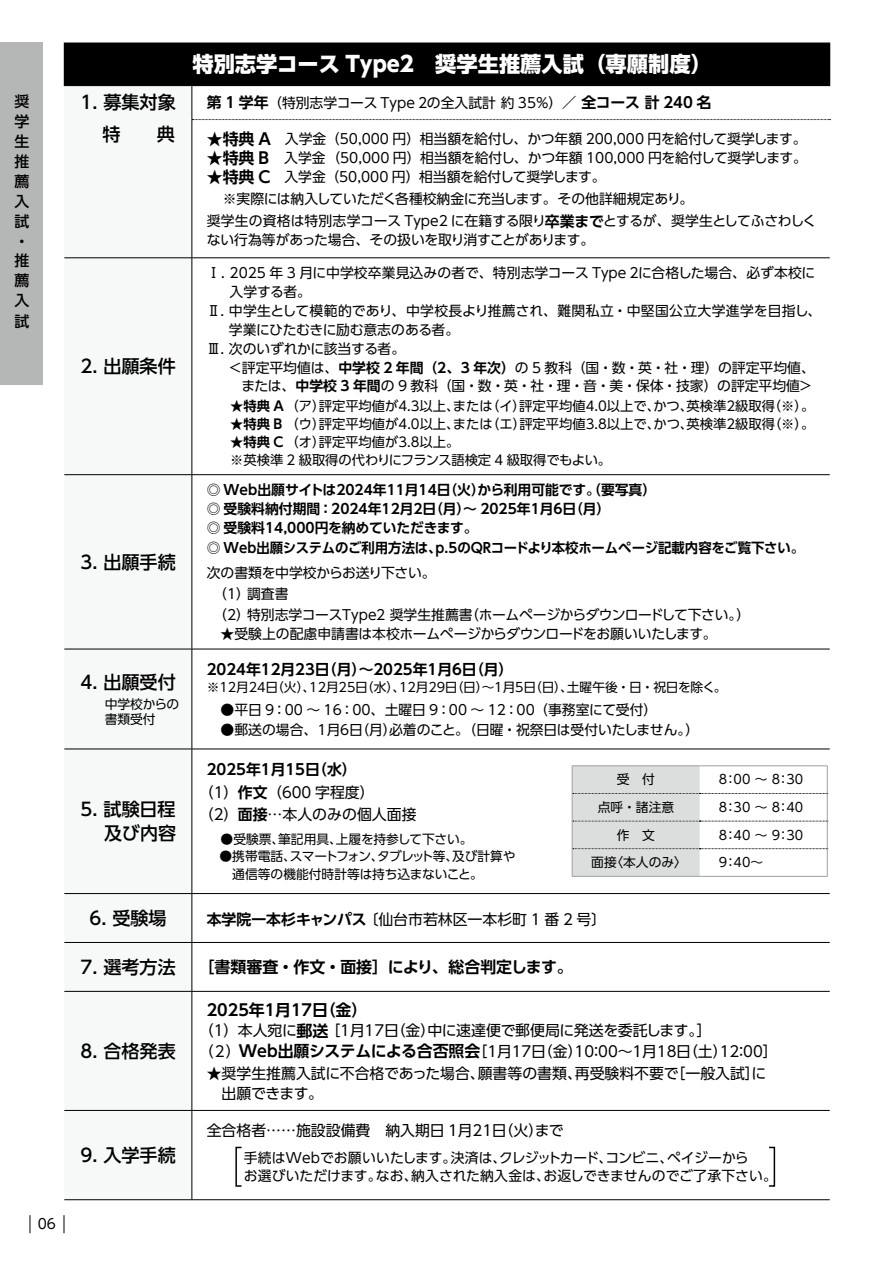
<style>
.page{position:relative;width:893px;height:1263px;background:#fff}
.page>*{position:absolute;margin:0;border:0;box-sizing:border-box;transform-origin:0 0}
.t1{font:800 21.3px "UD Shin Go Pro";color:#fff}
.t2{font:500 18px/23.4px "UD Shin Go Pro";color:#000;text-align:right}
.t3{font:700 15.9px "UD Shin Go Pro De";color:#000}
.t4{font:14.85px/21.8px "UD Shin Go Pro";color:#000}
.t5{font:700 14.85px "UD Shin Go Pro De";color:#000}
.t6{font:500 14.85px/20px "UD Shin Go Pro";color:#000}
.t7{font:13.8px/21.3px "UD Shin Go Pro";color:#000}
.t8{font:700 13.8px/19.5px "UD Shin Go Pro De";color:#000}
.t9{font:13.8px "UD Shin Go Pro";letter-spacing:-.02em;color:#000}
.t10{font:13.8px "UD Shin Go Pro";letter-spacing:.025em;color:#000}
.t11{font:13.8px "UD Shin Go Pro";letter-spacing:-.03em;color:#000}
.t12{font:13.35px/18px "UD Shin Go Pro";color:#000}
.t13{font:12.75px/14.9px "UD Shin Go Pro";color:#000}
.s1{font-family:"UD Shin Go Pro De";font-weight:700;font-size:14.85px}
.s2{font-family:"UD Shin Go Pro De";font-weight:700;font-size:15.9px}
.s3{font-family:"UD Shin Go Pro De";font-weight:700}
</style>
<div class="page">
<svg style="left:30px;top:1215px;width:1px;height:18px"></svg>
<svg style="left:64px;top:1215px;width:1px;height:18px"></svg>
<div style="left:0;top:43px;width:43px;height:342px;background:#b5b6b6"></div>
<div style="left:64px;top:43px;width:766px;height:43px;background:#000"></div>
<svg style="left:64px;top:86px;width:128px;height:1113px"></svg>
<hr style="left:64px;top:258px;width:128px;height:1px;background:#000">
<hr style="left:192px;top:258px;width:638px;height:1px;background:#000">
<hr style="left:64px;top:1110px;width:128px;height:1px;background:#000">
<hr style="left:64px;top:1199px;width:128px;height:1px;background:#000">
<hr style="left:192px;top:86px;width:1px;height:34px;background:#000">
<hr style="left:192px;top:120px;width:1px;height:138px;background:#000">
<hr style="left:192px;top:258px;width:1px;height:216px;background:#000">
<hr style="left:192px;top:475px;width:1px;height:174px;background:#000">
<hr style="left:192px;top:649px;width:1px;height:100px;background:#000">
<hr style="left:192px;top:749px;width:1px;height:144px;background:#000">
<hr style="left:192px;top:894px;width:1px;height:48px;background:#000">
<hr style="left:192px;top:943px;width:1px;height:48px;background:#000">
<hr style="left:192px;top:991px;width:1px;height:119px;background:#000">
<hr style="left:192px;top:1111px;width:1px;height:88px;background:#000">
<hr style="left:64px;top:474px;width:128px;height:1px;background:#000">
<hr style="left:192px;top:474px;width:638px;height:1px;background:#000">
<hr style="left:64px;top:649px;width:128px;height:1px;background:#000">
<hr style="left:192px;top:649px;width:638px;height:1px;background:#000">
<hr style="left:64px;top:749px;width:128px;height:1px;background:#000">
<hr style="left:192px;top:749px;width:638px;height:1px;background:#000">
<hr style="left:192px;top:942px;width:638px;height:1px;background:#000">
<hr style="left:192px;top:991px;width:638px;height:1px;background:#000">
<hr style="left:192px;top:1110px;width:638px;height:1px;background:#000">
<hr style="left:192px;top:1199px;width:638px;height:1px;background:#000">
<svg style="left:192px;top:119px;width:638px;height:1px"></svg>
<hr style="left:192px;top:893px;width:638px;height:1px;background:#000">
<hr style="left:64px;top:893px;width:128px;height:1px;background:#000">
<hr style="left:64px;top:942px;width:128px;height:1px;background:#000">
<hr style="left:64px;top:991px;width:128px;height:1px;background:#000">
<hr style="left:572px;top:765px;width:128px;height:1px;background:#9fa0a0">
<hr style="left:700px;top:765px;width:127px;height:1px;background:#9fa0a0">
<svg style="left:572px;top:766px;width:256px;height:110px"></svg>
<hr style="left:572px;top:876px;width:128px;height:1px;background:#9fa0a0">
<hr style="left:700px;top:876px;width:127px;height:1px;background:#9fa0a0">
<div style="left:235px;top:1147px;width:7px;height:40px;border:1px solid #000"></div>
<div style="left:768px;top:1147px;width:7px;height:40px;border:1px solid #000"></div>
<p class="t6" style="left:14px;top:91px;width:16px">奨学生推薦入試・推薦入試</p>
<p class="t7" style="left:38px;top:1212px;width:20px">06</p>
<h1 class="t1" style="left:192px;top:47px;width:521px">特別志学コース Type2　奨学生推薦入試（専願制度）</h1>
<h2 class="t2" style="left:80px;top:90px;width:97px">1. 募集対象</h2>
<p class="t7" style="left:207px;top:92px;width:506px"><span class="s1">第 1 学年</span>（特別志学コース Type２の全入試計 約 35％）<span class="s1">／ 全コース 計 240 名</span></p>
<p class="t7" style="left:207px;top:128px;width:601px"><span class="s2">★特典 A</span>　入学金（50,000 円）相当額を給付し、かつ年額 200,000 円を給付して奨学します。</p>
<p class="t7" style="left:207px;top:147px;width:602px"><span class="s2">★特典 B</span>　入学金（50,000 円）相当額を給付し、かつ年額 100,000 円を給付して奨学します。</p>
<p class="t7" style="left:223px;top:166px;width:472px;text-indent:-16px"><span class="s2">★特典 C</span>　入学金（50,000 円）相当額を給付して奨学します。<br>※実際には納入していただく各種校納金に充当します。その他詳細規定あり。</p>
<p class="t7" style="left:207px;top:211px;width:611px;line-height:18.6px">奨学生の資格は特別志学コース Type2 に在籍する限り<span class="s1">卒業まで</span>とするが、奨学生としてふさわしくない行為等があった場合、その扱いを取り消すことがあります。</p>
<h2 class="t2" style="left:80px;top:354px;width:97px">2. 出願条件</h2>
<h2 class="t2" style="left:80px;top:550px;width:97px">3. 出願手続</h2>
<h2 class="t2" style="left:80px;top:670px;width:97px">4. 出願受付</h2>
<p class="t13" style="left:105px;top:696px;width:76px">中学校からの書類受付</p>
<h2 class="t2" style="left:81px;top:797px;width:97px">5. 試験日程及び内容</h2>
<p class="t7" style="left:207px;top:261px;width:610px">Ⅰ. 2025 年 3 月に中学校卒業見込みの者で、特別志学コース Type２に合格した場合、必ず本校に</p>
<p class="t7" style="left:230px;top:280px;width:83px">入学する者。</p>
<p class="t10" style="left:207px;top:300px;width:616px">Ⅱ. 中学生として模範的であり、中学校長より推薦され、難関私立・中堅国公立大学進学を目指し、</p>
<p class="t11" style="left:229px;top:319px;width:232px">学業にひたむきに励む意志のある者。</p>
<p class="t7" style="left:207px;top:338px;width:200px">Ⅲ. 次のいずれかに該当する者。</p>
<p class="t7" style="left:228px;top:357px;width:588px">＜評定平均値は、<span class="s3">中学校 2 年間（2、3 年次）</span>の 5 教科（国・数・英・社・理）の評定平均値、</p>
<p class="t7" style="left:228px;top:375px;width:586px">　または、<span class="s3">中学校 3 年間</span>の 9 教科（国・数・英・社・理・音・美・保体・技家）の評定平均値＞</p>
<p class="t12" style="left:230px;top:397px;width:586px"><span class="s3">★特典 A</span> （ア）評定平均値が4.3以上、または（イ）評定平均値4.0以上で、かつ、英検準2級取得（※）。</p>
<p class="t12" style="left:230px;top:415px;width:586px"><span class="s3">★特典 B</span> （ウ）評定平均値が4.0以上、または（エ）評定平均値3.8以上で、かつ、英検準2級取得（※）。</p>
<p class="t12" style="left:230px;top:433px;width:383px"><span class="s3">★特典 C</span> （オ）評定平均値が3.8以上。<br>※英検準 2 級取得の代わりにフランス語検定 4 級取得でもよい。</p>
<p class="t8" style="left:207px;top:479px;width:599px">◎ Web出願サイトは2024年11月14日（火）から利用可能です。（要写真）<br>◎ 受験料納付期間：2024年12月2日（月）～ 2025年1月6日（月）<br>◎ 受験料14,000円を納めていただきます。<br>◎ Web出願システムのご利用方法は、p.5のQRコードより本校ホームページ記載内容をご覧下さい。</p>
<p class="t9" style="left:207px;top:561px;width:230px">次の書類を中学校からお送り下さい。</p>
<p class="t7" style="left:213px;top:583px;width:77px">（1）調査書</p>
<p class="t9" style="left:207px;top:604px;width:545px">　（2）特別志学コースType２ 奨学生推薦書（ホームページからダウンロードして下さい。）</p>
<p class="t9" style="left:207px;top:623px;width:511px">　★受験上の配慮申請書は本校ホームページからダウンロードをお願いいたします。</p>
<p class="t5" style="left:207px;top:657px;width:308px">2024年12月23日（月）～2025年1月6日（月）</p>
<p class="t13" style="left:207px;top:679px;width:521px">※12月24日（火）、12月25日（水）、12月29日（日）～1月5日（日）、土曜午後・日・祝日を除く。</p>
<p class="t7" style="left:207px;top:700px;width:494px;line-height:19.2px">　●平日 9：00 ～ 16：00、土曜日 9：00 ～ 12：00（事務室にて受付）<br>　●郵送の場合、1月6日（月）必着のこと。（日曜・祝祭日は受付いたしません。）</p>
<p class="t5" style="left:207px;top:758px;width:152px">2025年1月15日（水）</p>
<p class="t4" style="left:199px;top:781px;width:219px">（1）<span class="s3">作文</span>（600 字程度）<br>（2）<span class="s3">面接</span>…本人のみの個人面接</p>
<p class="t13" style="left:221px;top:831px;width:253px">●受験票、筆記用具、上履を持参して下さい。</p>
<p class="t13" style="left:207px;top:847px;width:310px;line-height:18.1px;text-indent:13px">●携帯電話、スマートフォン、タブレット等、及び計算や　　通信等の機能付時計等は持ち込まないこと。</p>
<p class="t13" style="left:617px;top:772px;width:40px">受　付</p>
<p class="t13" style="left:719px;top:772px;width:86px">8：00 ～ 8：30</p>
<p class="t13" style="left:598px;top:799px;width:78px">点呼・諸注意</p>
<p class="t13" style="left:719px;top:799px;width:86px">8：30 ～ 8：40</p>
<p class="t13" style="left:617px;top:827px;width:40px">作　文</p>
<p class="t13" style="left:719px;top:827px;width:86px">8：40 ～ 9：30</p>
<p class="t13" style="left:591px;top:855px;width:97px">面接〈本人のみ〉</p>
<p class="t13" style="left:719px;top:855px;width:46px">9：40～</p>
<h2 class="t2" style="left:89px;top:906px;width:79px">6. 受験場</h2>
<p class="t4" style="left:207px;top:908px;width:401px"><span class="s3">本学院一本杉キャンパス</span> 〔仙台市若林区一本杉町 1 番 2 号〕</p>
<h2 class="t2" style="left:80px;top:955px;width:97px">7. 選考方法</h2>
<p class="t3" style="left:199px;top:954px;width:376px">［書類審査・作文・面接］により、総合判定します。</p>
<h2 class="t2" style="left:80px;top:1039px;width:97px">8. 合格発表</h2>
<h2 class="t2" style="left:80px;top:1143px;width:97px">9. 入学手続</h2>
<p class="t3" style="left:207px;top:996px;width:162px">2025年1月17日（金）</p>
<p class="t4" style="left:199px;top:1020px;width:580px;line-height:20.2px">（1）本人宛に<span class="s2">郵送</span>［1月17日（金）中に速達便で郵便局に発送を委託します。］<br>（2）<span class="s2">Web出願システムによる合否照会</span>［1月17日（金）10：00～1月18日（土）12：00］</p>
<p class="t4" style="left:207px;top:1064px;width:561px;line-height:19.2px">★奨学生推薦入試に不合格であった場合、願書等の書類、再受験料不要で［一般入試］に　出願できます。</p>
<p class="t4" style="left:207px;top:1119px;width:359px">全合格者……施設設備費　納入期日 1月21日（火）まで</p>
<p class="t7" style="left:244px;top:1148px;width:535px;line-height:18.1px">手続はWebでお願いいたします。決済は、クレジットカード、コンビニ、ペイジーから<br>お選びいただけます。なお、納入された納入金は、お返しできませんのでご了承下さい。</p>
</div>
